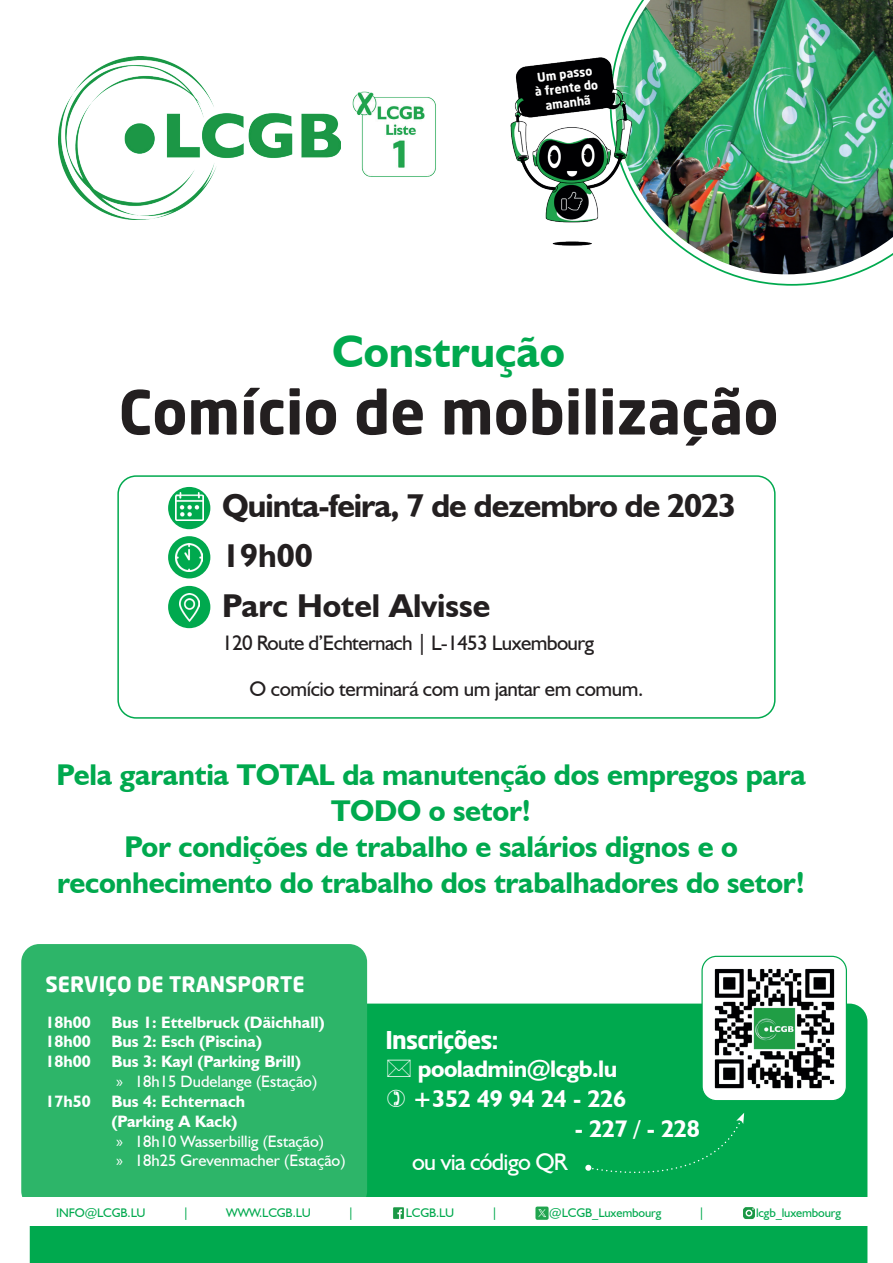
<style>
.page{position:relative;width:893px;height:1263px;background:#fff}
.page>*{position:absolute;margin:0;border:0;box-sizing:border-box;transform-origin:0 0}
.t1{font:700 60px "Neo Sans";color:#231f20}
.t2{font:700 45px "Humanist 521 BT";color:#00a94e}
.t3{font:700 33px "Humanist 521 BT";letter-spacing:-.03em;color:#231f20}
.t4{font:700 33px "Humanist 521 BT";color:#231f20}
.t5{font:700 30px/36px "Humanist 521 BT";letter-spacing:-.01em;color:#00a94e;text-align:center}
.t6{font:700 24px/28.8px "Humanist 521 BT";letter-spacing:-.02em;color:#fff}
.t7{font:24px "Humanist 521 BT";letter-spacing:-.03em;color:#fff}
.t8{font:21px "Humanist 521 BT";letter-spacing:-.025em;color:#231f20}
.t9{font:700 21px "Neo Sans";color:#fff}
.t10{font:700 16.5px "Humanist 521 BT";color:#fff}
.t11{font:16.5px "Humanist 521 BT";color:#fff}
.t12{font:12.45px "Humanist 521 BT";letter-spacing:-.01em;color:#00a94e}
.t13{font:700 12px/14.4px "Neo Sans";color:#fff;text-align:center}
.s1{font-family:"Myriad Pro"}
.s2{font-family:"Neo Sans"}
</style>
<div class="page">
<div style="left:30px;top:1003px;width:837px;height:260px;background:#00a94e"></div>
<div style="left:21px;top:944px;width:346px;height:265px;background:#2db569;border-radius:18px"></div>
<img style="left:702px;top:956px;width:144px;height:145px">
<div style="left:701px;top:956px;width:146px;height:145px;border:1px solid #00a94e;border-radius:14px"></div>
<svg style="left:728px;top:274px;width:128px;height:12px"></svg>
<img style="left:616px;top:0;width:277px;height:274px">
<img style="left:58px;top:57px;width:282px;height:162px">
<div style="left:0;top:1197px;width:893px;height:29px;background:#fff"></div>
<img style="left:393px;top:1207px;width:11px;height:12px">
<img style="left:535px;top:1206px;width:14px;height:14px">
<img style="left:743px;top:1207px;width:12px;height:12px">
<div style="left:117px;top:475px;width:659px;height:244px;border:2px solid #00a94e;border-radius:18px"></div>
<img style="left:510px;top:54px;width:131px;height:196px">
<svg style="left:585px;top:1164px;width:7px;height:7px"></svg>
<div style="left:588px;top:1113px;width:156px;height:72px;background:#00a94e"></div>
<img style="left:353px;top:91px;width:83px;height:86px">
<div style="left:168px;top:586px;width:42px;height:42px;background:#00a94e;border-radius:50%"></div>
<img style="left:179px;top:593px;width:20px;height:28px">
<div style="left:168px;top:536px;width:42px;height:42px;background:#00a94e;border-radius:50%"></div>
<img style="left:176px;top:543px;width:27px;height:28px">
<svg style="left:168px;top:487px;width:42px;height:42px"></svg>
<img style="left:176px;top:493px;width:27px;height:27px">
<svg style="left:387px;top:1060px;width:23px;height:17px"></svg>
<svg style="left:387px;top:1090px;width:18px;height:17px"></svg>
<p class="t13" style="left:532px;top:70px;width:65px;rotate:-7deg">Um passo à frente do amanhã</p>
<p class="t2" style="left:332px;top:324px;width:234px">Construção</p>
<p class="t1" style="left:119px;top:374px;width:662px">Comício de mobilização</p>
<p class="t3" style="left:222px;top:486px;width:516px">Quinta-feira, 7 de dezembro de 2023</p>
<p class="t3" style="left:222px;top:535px;width:92px">19h00</p>
<p class="t4" style="left:222px;top:585px;width:270px">Parc Hotel Alvisse</p>
<p class="t8" style="left:222px;top:630px;width:373px">120 Route d’Echternach | L-1453 Luxembourg</p>
<p class="t8" style="left:250px;top:676px;width:395px">O comício terminará com um jantar em comum.</p>
<p class="t5" style="left:57px;top:755px;width:751px">Pela garantia TOTAL da manutenção dos empregos para<br>TODO o setor!</p>
<p class="t5" style="left:57px;top:827px;width:750px">Por condições de trabalho e salários dignos e o reconhecimento do trabalho dos trabalhadores do setor!</p>
<p class="t9" style="left:45px;top:970px;width:261px">SERVIÇO DE TRANSPORTE</p>
<p class="t10" style="left:45px;top:1012px;width:47px">18h00</p>
<p class="t10" style="left:111px;top:1012px;width:215px">Bus 1: Ettelbruck (Däichhall)</p>
<p class="t10" style="left:45px;top:1031px;width:47px">18h00</p>
<p class="t10" style="left:111px;top:1031px;width:152px">Bus 2: Esch (Piscina)</p>
<p class="t10" style="left:45px;top:1051px;width:47px">18h00</p>
<p class="t10" style="left:111px;top:1051px;width:191px">Bus 3: Kayl (Parking Brill)</p>
<p class="t11" style="left:116px;top:1071px;width:203px"><span class="s1">»</span> 18h15 Dudelange (Estação)</p>
<p class="t10" style="left:45px;top:1091px;width:47px">17h50</p>
<p class="t10" style="left:111px;top:1091px;width:135px">Bus 4: Echternach</p>
<p class="t10" style="left:111px;top:1111px;width:127px">(Parking A Kack)</p>
<p class="t11" style="left:116px;top:1131px;width:209px"><span class="s1">»</span> 18h10 Wasserbillig (Estação)</p>
<p class="t11" style="left:116px;top:1150px;width:231px"><span class="s1">»</span> 18h25 Grevenmacher (Estação)</p>
<p class="t6" style="left:418px;top:1025px;width:201px;text-indent:-32px"><span class="s2">Inscrições: </span>pooladmin@lcgb.lu</p>
<p class="t6" style="left:413px;top:1084px;width:215px">+352 49 94 24 - 226</p>
<p class="t6" style="left:575px;top:1114px;width:127px">- 227 / - 228</p>
<p class="t7" style="left:412px;top:1147px;width:157px">ou via código QR</p>
<p class="t12" style="left:56px;top:1205px;width:91px">INFO@LCGB.LU</p>
<p class="t12" style="left:183px;top:1205px;width:8px">|</p>
<p class="t12" style="left:226px;top:1205px;width:86px">WWW.LCGB.LU</p>
<p class="t12" style="left:348px;top:1205px;width:8px">|</p>
<p class="t12" style="left:406px;top:1205px;width:50px">LCGB.LU</p>
<p class="t12" style="left:491px;top:1205px;width:8px">|</p>
<p class="t12" style="left:549px;top:1205px;width:114px">@LCGB_Luxembourg</p>
<p class="t12" style="left:698px;top:1205px;width:8px">|</p>
<p class="t12" style="left:756px;top:1205px;width:87px">lcgb_luxembourg</p>
</div>
